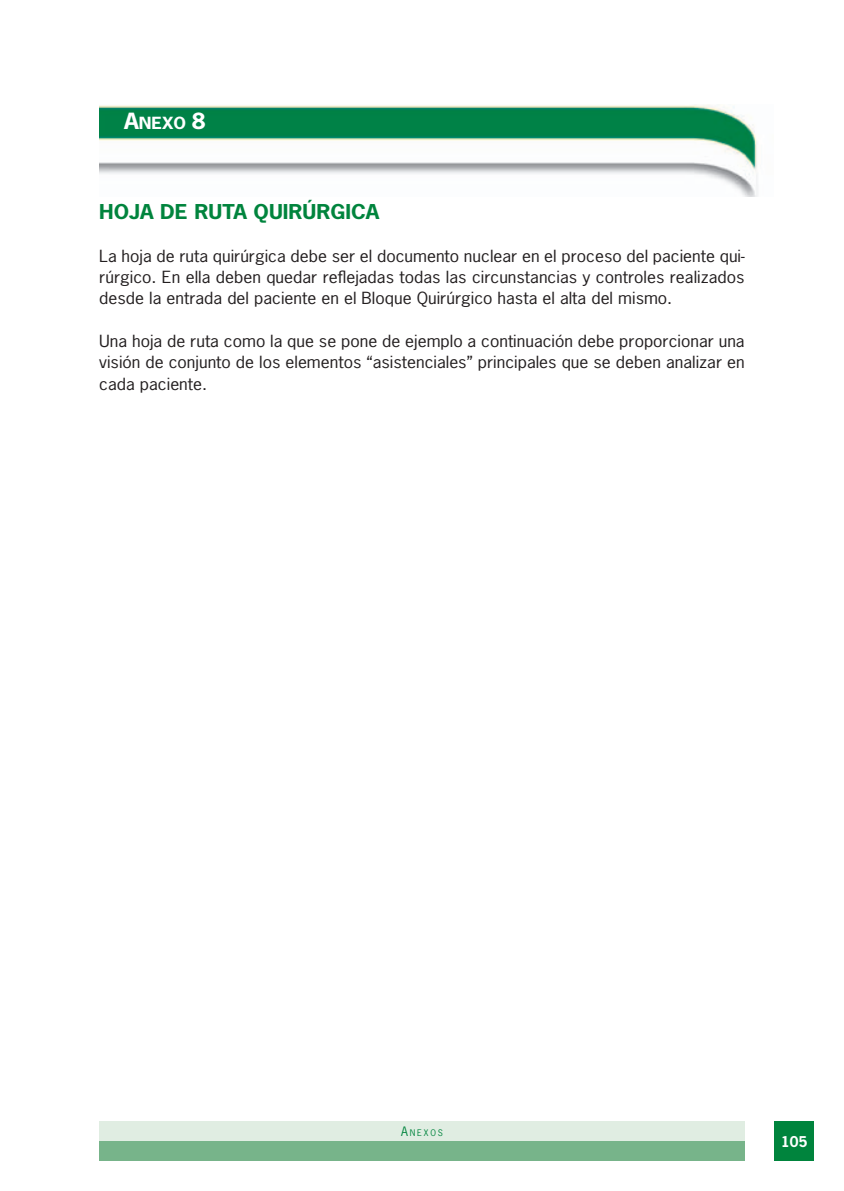
<style>
.page{position:relative;width:844px;height:1191px;background:#fff}
.page>*{position:absolute;margin:0;border:0;box-sizing:border-box;transform-origin:0 0}
.t1{font:700 19.25px "News Gothic";color:#00843d;scale:1.11 1}
.t2{font:15.75px/21.3px "News Gothic";color:#231f20;text-align:justify;scale:1.11 1}
.t3{font:700 15.75px "News Gothic";color:#fff;scale:1.11 1}
.t4{font:700 14px "News Gothic";color:#fff}
.t5{font:8.58px "News Gothic";letter-spacing:.215em;color:#00843d}
.s1{font-size:21px}
.s2{font-size:12.25px}
</style>
<div class="page">
<div style="left:774px;top:1121px;width:40px;height:40px;background:#00843d"></div>
<div style="left:99px;top:1141px;width:645px;height:20px;background:#77b48a"></div>
<div style="left:99px;top:1121px;width:645px;height:20px;background:#e0ede2"></div>
<img style="left:99px;top:105px;width:659px;height:91px">
<p class="t3" style="left:124px;top:113px;width:75px"><span class="s1">A</span>NEXO <span class="s1">8</span></p>
<p class="t1" style="left:99px;top:199px;width:254px">HOJA DE RUTA QUIRÚRGICA</p>
<p class="t2" style="left:99px;top:245px;width:582px">La hoja de ruta quirúrgica debe ser el documento nuclear en el proceso del paciente qui&shy;rúrgico. En ella deben quedar reflejadas todas las circunstancias y controles realizados desde la entrada del paciente en el Bloque Quirúrgico hasta el alta del mismo.</p>
<p class="t2" style="left:99px;top:330px;width:583px">Una hoja de ruta como la que se pone de ejemplo a continuación debe proporcionar una visión de conjunto de los elementos “asistenciales” principales que se deben analizar en cada paciente.</p>
<p class="t5" style="left:401px;top:1127px;width:43px"><span class="s2">A</span>NEXOS</p>
<p class="t4" style="left:781px;top:1132px;width:28px">105</p>
</div>
